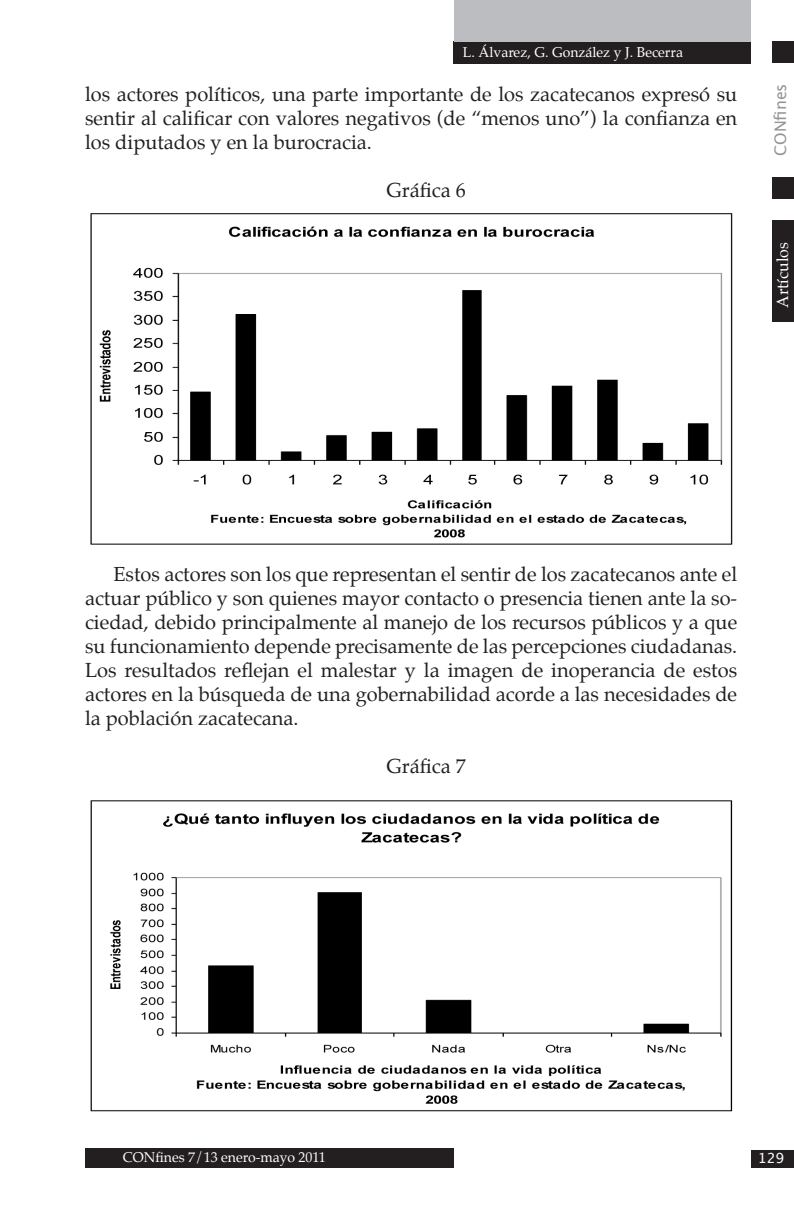
<style>
.page{position:relative;width:794px;height:1224px;background:#fff}
.page>*{position:absolute;margin:0;border:0;box-sizing:border-box;transform-origin:0 0}
.t1{font:20px/24px "Palatino";color:#231f20;text-align:justify}
.t2{font:16px "Palatino";color:#fff}
.t3{font:16px "Lucida Grande";color:#939598}
.t4{font:14px "Palatino";color:#fff}
.t5{font:14px "Palatino";color:#fdfdfd}
.t6{font:14px "Lucida Grande";color:#fdfdfd}
</style>
<div class="page">
<div style="left:454px;top:41px;width:297px;height:22px;background:#231f20"></div>
<div style="left:454px;top:0;width:296px;height:41px;background:#bcbdc0"></div>
<div style="left:772px;top:41px;width:22px;height:22px;background:#231f20"></div>
<div style="left:85px;top:1148px;width:369px;height:19px;background:#231f20"></div>
<div style="left:772px;top:177px;width:22px;height:21px;background:#231f20"></div>
<div style="left:751px;top:1150px;width:42px;height:17px;background:#231f20"></div>
<div style="left:772px;top:220px;width:22px;height:101px;background:#231f20"></div>
<img style="left:90px;top:213px;width:643px;height:332px">
<img style="left:90px;top:800px;width:643px;height:312px">
<p class="t4" style="left:463px;top:41px;width:222px">L. Álvarez, G. González y J. Becerra</p>
<p class="t1" style="left:85px;top:83px;width:653px">los actores políticos, una parte importante de los zacatecanos expresó su sentir al calificar con valores negativos (de “menos uno”) la confianza en los diputados y en la burocracia.</p>
<p class="t1" style="left:386px;top:179px;width:81px">Gráfica 6</p>
<p class="t3" style="left:771px;top:156px;width:74px;rotate:-90deg">CONfines</p>
<p class="t2" style="left:769px;top:308px;width:67px;rotate:-90deg">Artículos</p>
<p class="t1" style="left:85px;top:563px;width:653px;text-indent:28px">Estos actores son los que representan el sentir de los zacatecanos ante el actuar público y son quienes mayor contacto o presencia tienen ante la so&shy;ciedad, debido principalmente al manejo de los recursos públicos y a que su funcionamiento depende precisamente de las percepciones ciudadanas.<br>Los resultados reflejan el malestar y la imagen de inoperancia de estos actores en la búsqueda de una gobernabilidad acorde a las necesidades de la población zacatecana.</p>
<p class="t1" style="left:386px;top:755px;width:81px">Gráfica 7</p>
<p class="t5" style="left:123px;top:1146px;width:204px">CONfines 7/13 enero-mayo 2011</p>
<p class="t6" style="left:758px;top:1150px;width:28px">129</p>
</div>
